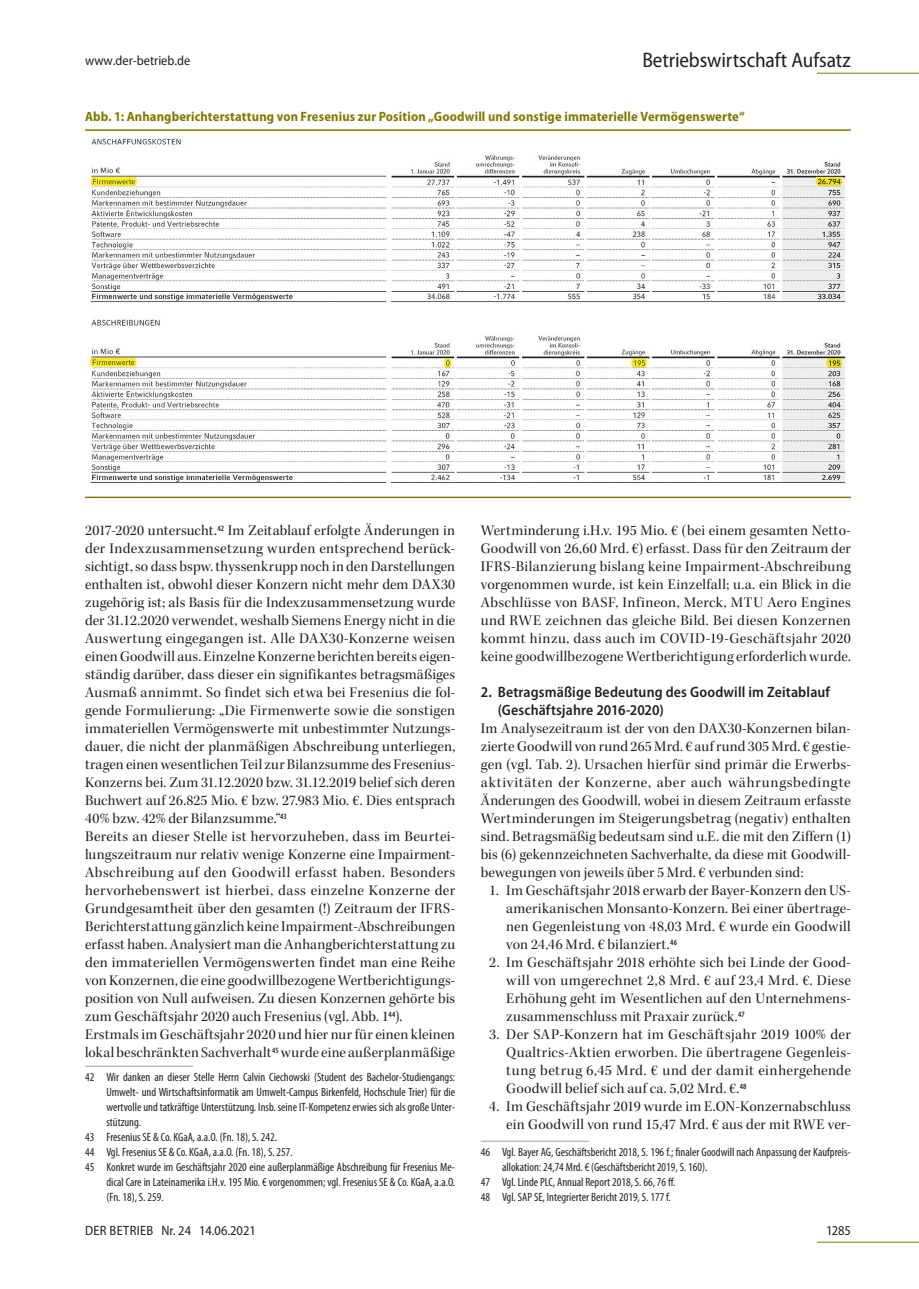
<style>
.page{position:relative;width:919px;height:1289px;background:#fff}
.page>*{position:absolute;margin:0;border:0;box-sizing:border-box;transform-origin:0 0}
.t1{font:semi-condensed 21px "Myriad Pro";letter-spacing:-.005em;color:#231f20}
.t2{font:15px/18px "Kepler Std Subh";letter-spacing:.015em;color:#231f20;text-align:justify}
.t3{font:600 semi-condensed 15px/18px "Myriad Pro";letter-spacing:.01em;color:#231f20}
.t4{font:700 semi-condensed 13.5px "Myriad Pro";letter-spacing:.01em;color:#837a00}
.t5{font:semi-condensed 13.5px "Myriad Pro";color:#231f20}
.t6{font:condensed 12px "Myriad Pro";color:#231f20}
</style>
<div class="page">
<hr style="left:816px;top:1241px;width:102px;height:1px;background:#837a00">
<hr style="left:816px;top:73px;width:102px;height:1px;background:#837a00">
<hr style="left:85px;top:1065px;width:108px;height:2px;background:#bcbdc0">
<hr style="left:480px;top:1140px;width:108px;height:2px;background:#bcbdc0">
<hr style="left:85px;top:129px;width:765px;height:2px;background:#837a00">
<hr style="left:85px;top:496px;width:765px;height:2px;background:#837a00">
<img style="left:90px;top:138px;width:756px;height:345px">
<p class="t5" style="left:85px;top:53px;width:107px">www.der-betrieb.de</p>
<h1 class="t1" style="left:642px;top:47px;width:210px">Betriebswirtschaft Aufsatz</h1>
<p class="t4" style="left:85px;top:108px;width:661px">Abb. 1: Anhangberichterstattung von Fresenius zur Position „Goodwill und sonstige immaterielle Vermögenswerte“</p>
<p class="t2" style="left:85px;top:521px;width:371px;text-align:left">2017-2020 untersucht.<sup>42</sup> Im Zeitablauf erfolgte Änderungen in der Indexzusammensetzung wurden entsprechend berück&shy;sichtigt, so dass bspw. thyssenkrupp noch in den Darstellungen enthalten ist, obwohl dieser Konzern nicht mehr dem DAX30 zugehörig ist; als Basis für die Indexzusammensetzung wurde der 31.12.2020 verwendet, weshalb Siemens Energy nicht in die Auswertung eingegangen ist. Alle DAX30-Konzerne weisen einen Goodwill aus. Einzelne Konzerne berichten bereits eigen&shy;ständig darüber, dass dieser ein signifikantes betragsmäßiges Ausmaß annimmt. So findet sich etwa bei Fresenius die fol&shy;gende Formulierung: „Die Firmenwerte sowie die sonstigen immateriellen Vermögenswerte mit unbestimmter Nutzungs&shy;dauer, die nicht der planmäßigen Abschreibung unterliegen, tragen einen wesentlichen Teil zur Bilanzsumme des Fresenius-Konzerns bei. Zum 31.12.2020 bzw. 31.12.2019 belief sich deren Buchwert auf 26.825 Mio. € bzw. 27.983 Mio. €. Dies entsprach 40% bzw. 42% der Bilanzsumme.“<sup>43<br></sup>Bereits an dieser Stelle ist hervorzuheben, dass im Beurtei&shy;lungszeitraum nur relativ wenige Konzerne eine Impairment-Abschreibung auf den Goodwill erfasst haben. Besonders hervorhebenswert ist hierbei, dass einzelne Konzerne der Grundgesamtheit über den gesamten (!) Zeitraum der IFRS-Berichterstattung gänzlich keine Impairment-Abschreibungen erfasst haben. Analysiert man die Anhangberichterstattung zu den immateriellen Vermögenswerten findet man eine Reihe von Konzernen, die eine goodwillbezogene Wertberichtigungs&shy;position von Null aufweisen. Zu diesen Konzernen gehörte bis zum Geschäftsjahr 2020 auch Fresenius (vgl. Abb. 1<sup>44</sup>).<br>Erstmals im Geschäftsjahr 2020 und hier nur für einen kleinen lokal beschränkten Sachverhalt<sup>45</sup> wurde eine außerplanmäßige</p>
<p class="t6" style="left:85px;top:1070px;width:371px">42 Wir danken an dieser Stelle Herrn Calvin Ciechowski (Student des Bachelor-Studiengangs:</p>
<p class="t6" style="left:106px;top:1085px;width:350px">Umwelt- und Wirtschaftsinformatik am Umwelt-Campus Birkenfeld, Hochschule Trier) für die</p>
<p class="t6" style="left:106px;top:1100px;width:350px">wertvolle und tatkräftige Unterstützung. Insb. seine IT-Kompetenz erwies sich als große Unter-</p>
<p class="t6" style="left:106px;top:1115px;width:36px">stützung.</p>
<p class="t6" style="left:85px;top:1130px;width:193px">43 Fresenius SE &amp; Co. KGaA, a.a.O. (Fn. 18), S. 242.</p>
<p class="t6" style="left:85px;top:1145px;width:209px">44 Vgl. Fresenius SE &amp; Co. KGaA, a.a.O. (Fn. 18), S. 257.</p>
<p class="t6" style="left:85px;top:1160px;width:371px">45 Konkret wurde im Geschäftsjahr 2020 eine außerplanmäßige Abschreibung für Fresenius Me-</p>
<p class="t6" style="left:106px;top:1175px;width:350px">dical Care in Lateinamerika i.H.v. 195 Mio. € vorgenommen; vgl. Fresenius SE &amp; Co. KGaA, a.a.O.</p>
<p class="t6" style="left:106px;top:1190px;width:59px">(Fn. 18), S. 259.</p>
<p class="t2" style="left:480px;top:521px;width:372px">Wertminderung i.H.v. 195 Mio. € (bei einem gesamten Netto-Goodwill von 26,60 Mrd. €) erfasst. Dass für den Zeitraum der IFRS-Bilanzierung bislang keine Impairment-Abschreibung vorgenommen wurde, ist kein Einzelfall; u.a. ein Blick in die Abschlüsse von BASF, Infineon, Merck, MTU Aero Engines und RWE zeichnen das gleiche Bild. Bei diesen Konzernen kommt hinzu, dass auch im COVID-19-Geschäftsjahr 2020 keine goodwillbezogene Wertberichtigung erforderlich wurde.</p>
<p class="t3" style="left:497px;top:682px;width:334px;text-indent:-17px">2. Betragsmäßige Bedeutung des Goodwill im Zeitablauf (Geschäftsjahre 2016-2020)</p>
<p class="t2" style="left:480px;top:719px;width:371px">Im Analysezeitraum ist der von den DAX30-Konzernen bilan&shy;zierte Goodwill von rund 265 Mrd. € auf rund 305 Mrd. € gestie&shy;gen (vgl. Tab. 2). Ursachen hierfür sind primär die Erwerbs&shy;aktivitäten der Konzerne, aber auch währungsbedingte Änderungen des Goodwill, wobei in diesem Zeitraum erfasste Wertminderungen im Steigerungsbetrag (negativ) enthalten sind. Betragsmäßig bedeutsam sind u.E. die mit den Ziffern (1) bis (6) gekennzeichneten Sachverhalte, da diese mit Goodwill&shy;bewegungen von jeweils über 5 Mrd. € verbunden sind:</p>
<p class="t2" style="left:506px;top:881px;width:346px;text-indent:-17px">1. Im Geschäftsjahr 2018 erwarb der Bayer-Konzern den US&shy;amerikanischen Monsanto-Konzern. Bei einer übertrage&shy;nen Gegenleistung von 48,03 Mrd. € wurde ein Goodwill von 24,46 Mrd. € bilanziert.<sup>46</sup></p>
<p class="t2" style="left:506px;top:953px;width:346px;text-indent:-17px">2. Im Geschäftsjahr 2018 erhöhte sich bei Linde der Good&shy;will von umgerechnet 2,8 Mrd. € auf 23,4 Mrd. €. Diese Erhöhung geht im Wesentlichen auf den Unternehmens&shy;zusammenschluss mit Praxair zurück.<sup>47</sup></p>
<p class="t2" style="left:506px;top:1025px;width:346px;text-indent:-17px">3. Der SAP-Konzern hat im Geschäftsjahr 2019 100% der Qualtrics-Aktien erworben. Die übertragene Gegenleis&shy;tung betrug 6,45 Mrd. € und der damit einhergehende Goodwill belief sich auf ca. 5,02 Mrd. €.<sup>48</sup></p>
<p class="t2" style="left:489px;top:1097px;width:363px;text-align:right">4. Im Geschäftsjahr 2019 wurde im E.ON-Konzernabschluss ein Goodwill von rund 15,47 Mrd. € aus der mit RWE ver-</p>
<p class="t6" style="left:480px;top:1145px;width:371px">46 Vgl. Bayer AG, Geschäftsbericht 2018, S. 196 f.; finaler Goodwill nach Anpassung der Kaufpreis-</p>
<p class="t6" style="left:502px;top:1160px;width:207px">allokation: 24,74 Mrd. € (Geschäftsbericht 2019, S. 160).</p>
<p class="t6" style="left:480px;top:1175px;width:196px">47 Vgl. Linde PLC, Annual Report 2018, S. 66, 76 ff.</p>
<p class="t6" style="left:480px;top:1190px;width:191px">48 Vgl. SAP SE, Integrierter Bericht 2019, S. 177 f.</p>
<p class="t5" style="left:85px;top:1222px;width:172px">DER BETRIEB Nr. 24 14.06.2021</p>
<p class="t5" style="left:826px;top:1222px;width:26px">1285</p>
</div>
